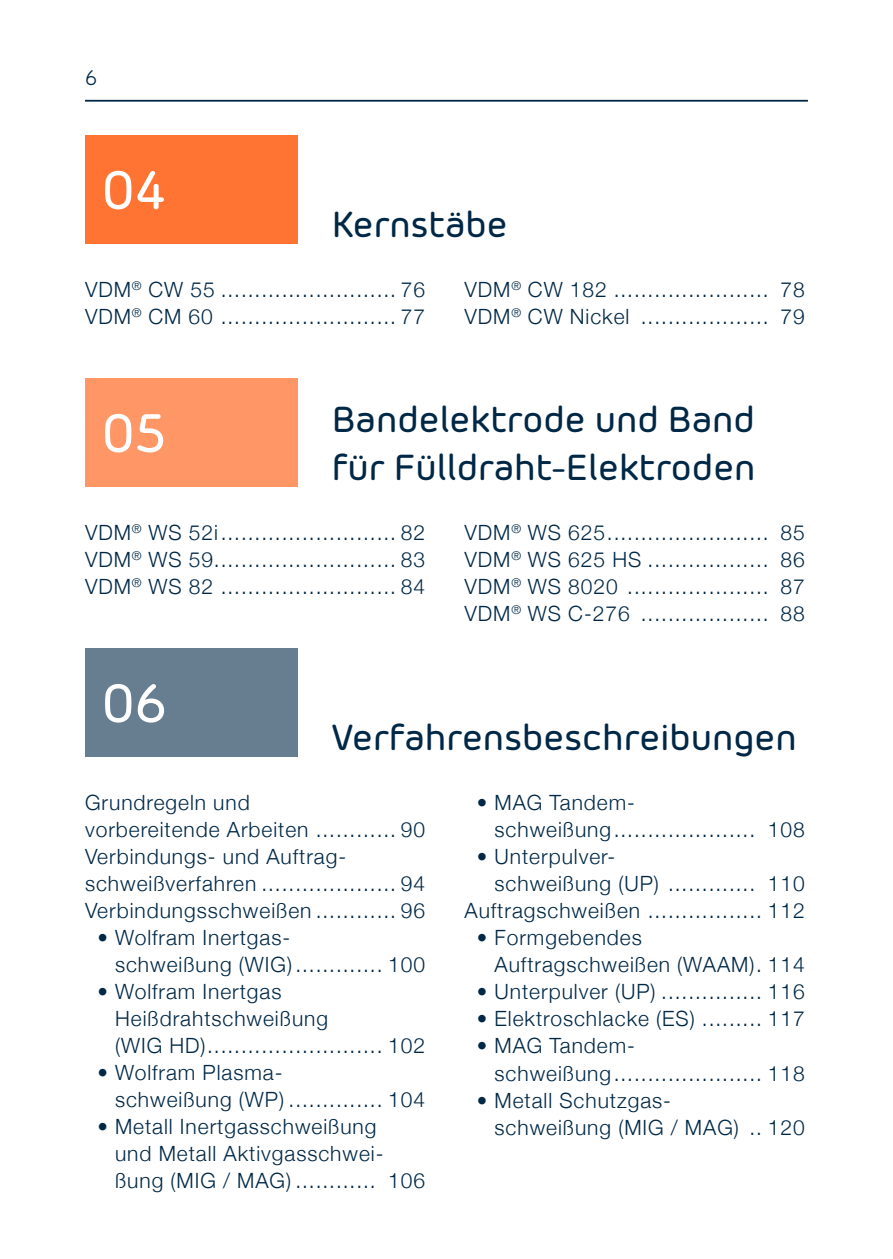
<style>
.page{position:relative;width:893px;height:1259px;background:#fff}
.page>*{position:absolute;margin:0;border:0;box-sizing:border-box;transform-origin:0 0}
.t1{font:500 54px "Morebi Rounded";color:#fff}
.t2{font:500 36px/48px "Morebi Rounded";color:#002846}
.t3{font:300 21px/27px "Helvetica Neue";letter-spacing:.045em;color:#002846}
.t4{font:21px "Morebi Rounded";color:#002846}
</style>
<div class="page">
<hr style="left:85px;top:100px;width:723px;height:2px;background:#002846">
<div style="left:85px;top:135px;width:213px;height:108px;background:#ff7333"></div>
<div style="left:85px;top:378px;width:213px;height:108px;background:#ff9666"></div>
<div style="left:85px;top:648px;width:213px;height:108px;background:#667e90"></div>
<p class="t4" style="left:85px;top:63px;width:13px">6</p>
<h1 class="t1" style="left:102px;top:151px;width:66px">04</h1>
<h2 class="t2" style="left:332px;top:198px;width:178px">Kernstäbe</h2>
<p class="t3" style="left:85px;top:274px;width:342px">VDM<sup>®</sup> CW 55 .......................... 76<br>VDM<sup>®</sup> CM 60 .......................... 77</p>
<p class="t3" style="left:464px;top:274px;width:342px">VDM<sup>®</sup> CW 182 ....................... 78<br>VDM<sup>®</sup> CW Nickel ................... 79</p>
<h1 class="t1" style="left:102px;top:394px;width:66px">05</h1>
<h2 class="t2" style="left:332px;top:393px;width:425px">Bandelektrode und Band für Fülldraht-Elektroden</h2>
<p class="t3" style="left:85px;top:517px;width:342px;text-align:justify">VDM<sup>®</sup> WS 52i.......................... 82<br>VDM<sup>®</sup> WS 59........................... 83<br>VDM<sup>®</sup> WS 82 .......................... 84</p>
<p class="t3" style="left:464px;top:517px;width:342px;text-align:justify">VDM<sup>®</sup> WS 625........................ 85<br>VDM<sup>®</sup> WS 625 HS .................. 86<br>VDM<sup>®</sup> WS 8020 ..................... 87<br>VDM<sup>®</sup> WS C-276 ................... 88</p>
<h1 class="t1" style="left:102px;top:664px;width:66px">06</h1>
<h2 class="t2" style="left:332px;top:711px;width:467px">Verfahrensbeschreibungen</h2>
<p class="t3" style="left:85px;top:787px;width:342px">Grundregeln und<br>vorbereitende Arbeiten ............ 90<br>Verbindungs- und Auftrag&shy;schweißverfahren .................... 94<br>Verbindungsschweißen ............ 96</p>
<p class="t3" style="left:115px;top:923px;width:312px;text-indent:-18px">• Wolfram Inertgas-<br>schweißung (WIG) ............. 100</p>
<p class="t3" style="left:115px;top:977px;width:312px;text-indent:-18px">• Wolfram Inertgas<br>Heißdrahtschweißung<br>(WIG HD).......................... 102</p>
<p class="t3" style="left:115px;top:1058px;width:312px;text-indent:-18px">• Wolfram Plasma-<br>schweißung (WP) .............. 104</p>
<p class="t3" style="left:115px;top:1112px;width:312px;text-indent:-18px">• Metall Inertgasschweißung<br>und Metall Aktivgasschwei&shy;ßung (MIG / MAG) ............ 106</p>
<p class="t3" style="left:495px;top:788px;width:312px;text-indent:-18px">• MAG Tandem&shy;schweißung..................... 108</p>
<p class="t3" style="left:477px;top:842px;width:140px">• Unterpulver-</p>
<p class="t3" style="left:495px;top:869px;width:312px">schweißung (UP) ............. 110</p>
<p class="t3" style="left:464px;top:896px;width:342px">Auftragschweißen ................. 112</p>
<p class="t3" style="left:495px;top:923px;width:312px;text-indent:-18px">• Formgebendes<br>Auftragschweißen (WAAM). 114</p>
<p class="t3" style="left:477px;top:977px;width:329px">• Unterpulver (UP) ............... 116</p>
<p class="t3" style="left:477px;top:1004px;width:329px">• Elektroschlacke (ES) ......... 117</p>
<p class="t3" style="left:495px;top:1031px;width:312px;text-indent:-18px">• MAG Tandem&shy;schweißung...................... 118</p>
<p class="t3" style="left:495px;top:1085px;width:312px;text-indent:-18px">• Metall Schutzgas-<br>schweißung (MIG / MAG) .. 120</p>
</div>
